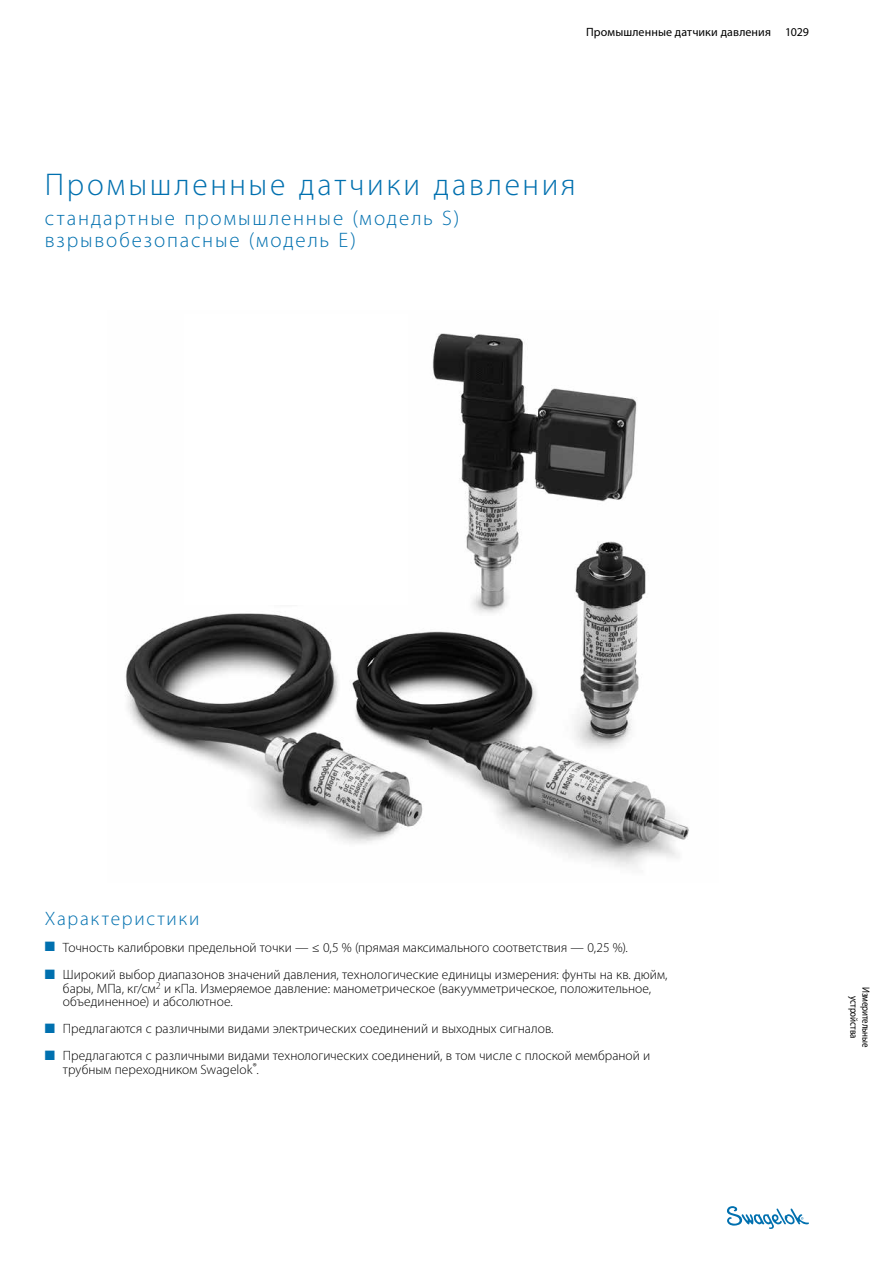
<style>
.page{position:relative;width:893px;height:1263px;background:#fff}
.page>*{position:absolute;margin:0;border:0;box-sizing:border-box;transform-origin:0 0}
.t1{font:300 31.5px "Myriad Pro";letter-spacing:.085em;color:#0070af}
.t2{font:300 21px/22.5px "Myriad Pro";letter-spacing:.085em;color:#0070af}
.t3{font:300 19.5px "Myriad Pro";letter-spacing:.09em;color:#0070af}
.t4{font:300 13.5px/13.5px "Myriad Pro";color:#000}
.t5{font:12px "Myriad Pro";letter-spacing:.01em;color:#000}
.t6{font:10.5px/12px "Myriad Pro";letter-spacing:-.015em;color:#000;text-align:center;scale:.85 1}
.s1{color:#0070af}
</style>
<div class="page">
<svg style="left:727px;top:1206px;width:82px;height:23px"></svg>
<img style="left:125px;top:333px;width:564px;height:534px">
<div style="left:184px;top:315px;width:223px;height:290px;background:#fff"></div>
<p class="t5" style="left:586px;top:25px;width:224px">Промышленные датчики давления 1029</p>
<h1 class="t1" style="left:45px;top:165px;width:532px">Промышленные датчики давления</h1>
<h2 class="t2" style="left:45px;top:206px;width:416px">стандартные промышленные (модель S) взрывобезопасные (модель E)</h2>
<h3 class="t3" style="left:45px;top:907px;width:156px">Характеристики</h3>
<p class="t4" style="left:45px;top:941px;width:584px"><span class="s1">■</span> Точность калибровки предельной точки — ≤ 0,5 % (прямая максимального соответствия — 0,25 %).</p>
<p class="t4" style="left:63px;top:968px;width:606px;text-indent:-18px"><span class="s1">■</span> Широкий выбор диапазонов значений давления, технологические единицы измерения: фунты на кв. дюйм, бары, МПа, кг/см<sup>2</sup> и кПа. Измеряемое давление: манометрическое (вакуумметрическое, положительное, объединенное) и абсолютное.</p>
<p class="t4" style="left:45px;top:1022px;width:510px"><span class="s1">■</span> Предлагаются с различными видами электрических соединений и выходных сигналов.</p>
<p class="t4" style="left:63px;top:1049px;width:589px;text-indent:-18px"><span class="s1">■</span> Предлагаются с различными видами технологических соединений, в том числе с плоской мембраной и трубным переходником Swagelok<sup>®</sup>.</p>
<p class="t6" style="left:872px;top:987px;width:73px;rotate:90deg">Измерительные устройства</p>
</div>
